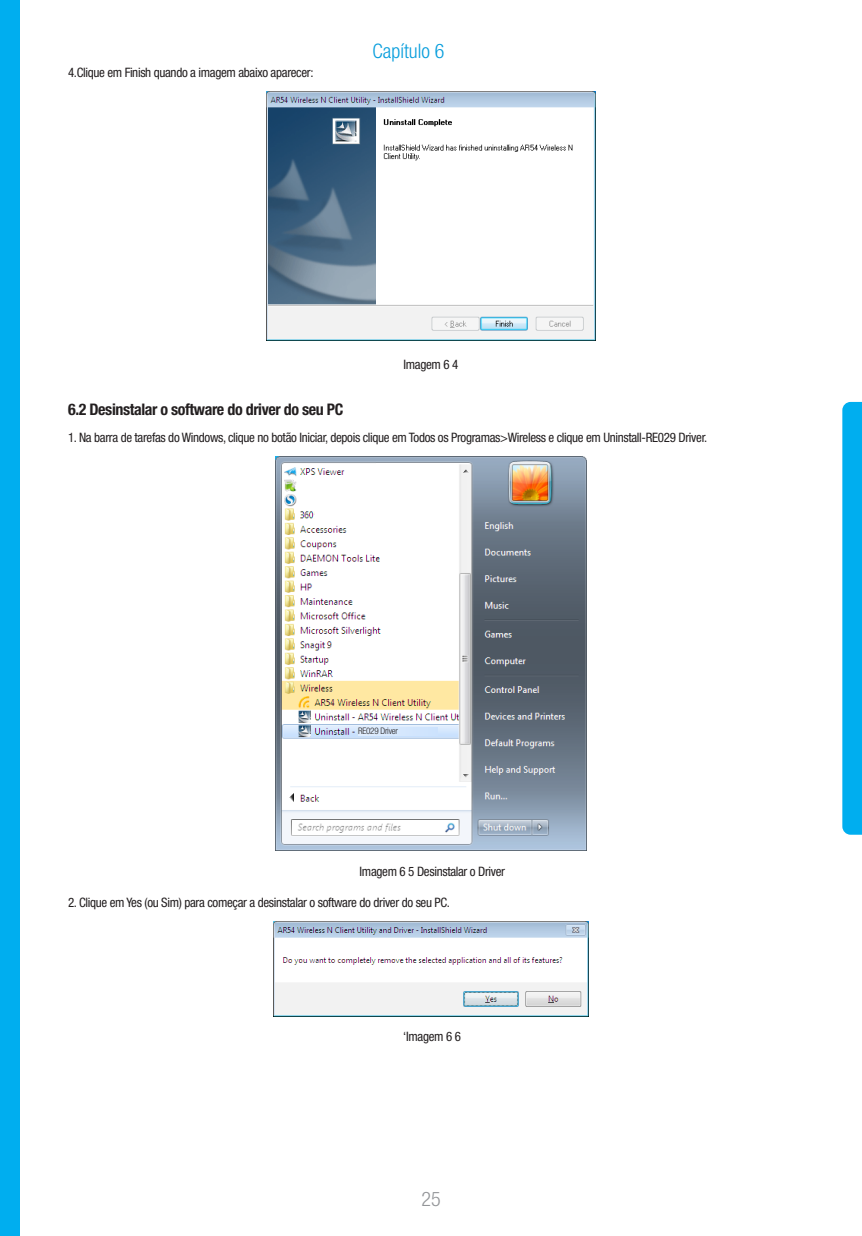
<style>
.page{position:relative;width:862px;height:1236px;background:#fff}
.page>*{position:absolute;margin:0;border:0;box-sizing:border-box;transform-origin:0 0}
.t1{font:300 condensed 20px "Helvetica Neue LT Std";color:#069ddc}
.t2{font:300 condensed 20px "Helvetica Neue LT Std";color:#939598}
.t3{font:700 condensed 16px "Helvetica Neue LT Std";letter-spacing:-.025em;color:#231f20}
.t4{font:condensed 13px "Helvetica Neue LT Std";letter-spacing:-.025em;color:#231f20}
.t5{font:300 condensed 9px "Helvetica Neue LT Std";letter-spacing:-.025em;color:#231f20}
</style>
<div class="page">
<div style="left:0;top:0;width:20px;height:1236px;background:#00aeef"></div>
<svg style="left:842px;top:402px;width:20px;height:433px;background:#09b1ef"></svg>
<img style="left:267px;top:92px;width:328px;height:248px">
<img style="left:275px;top:456px;width:312px;height:394px">
<img style="left:274px;top:922px;width:314px;height:94px">
<div style="left:358px;top:727px;width:79px;height:9px;background:#d6e8fd"></div>
<p class="t4" style="left:68px;top:65px;width:247px">4.Clique em Finish quando a imagem abaixo aparecer:</p>
<h1 class="t1" style="left:372px;top:39px;width:73px">Capítulo 6</h1>
<p class="t4" style="left:403px;top:357px;width:56px">Imagem 6 4</p>
<p class="t3" style="left:68px;top:400px;width:277px">6.2 Desinstalar o software do driver do seu PC</p>
<p class="t4" style="left:68px;top:430px;width:641px">1. Na barra de tarefas do Windows, clique no botão Iniciar, depois clique em Todos os Programas&gt;Wireless e clique em Uninstall-RE029 Driver.</p>
<p class="t5" style="left:358px;top:725px;width:41px">RE029 Driver</p>
<p class="t4" style="left:360px;top:864px;width:147px">Imagem 6 5 Desinstalar o Driver</p>
<p class="t4" style="left:68px;top:895px;width:383px">2. Clique em Yes (ou Sim) para começar a desinstalar o software do driver do seu PC.</p>
<p class="t4" style="left:403px;top:1029px;width:59px">‘Imagem 6 6</p>
<h1 class="t2" style="left:421px;top:1187px;width:21px">25</h1>
</div>
